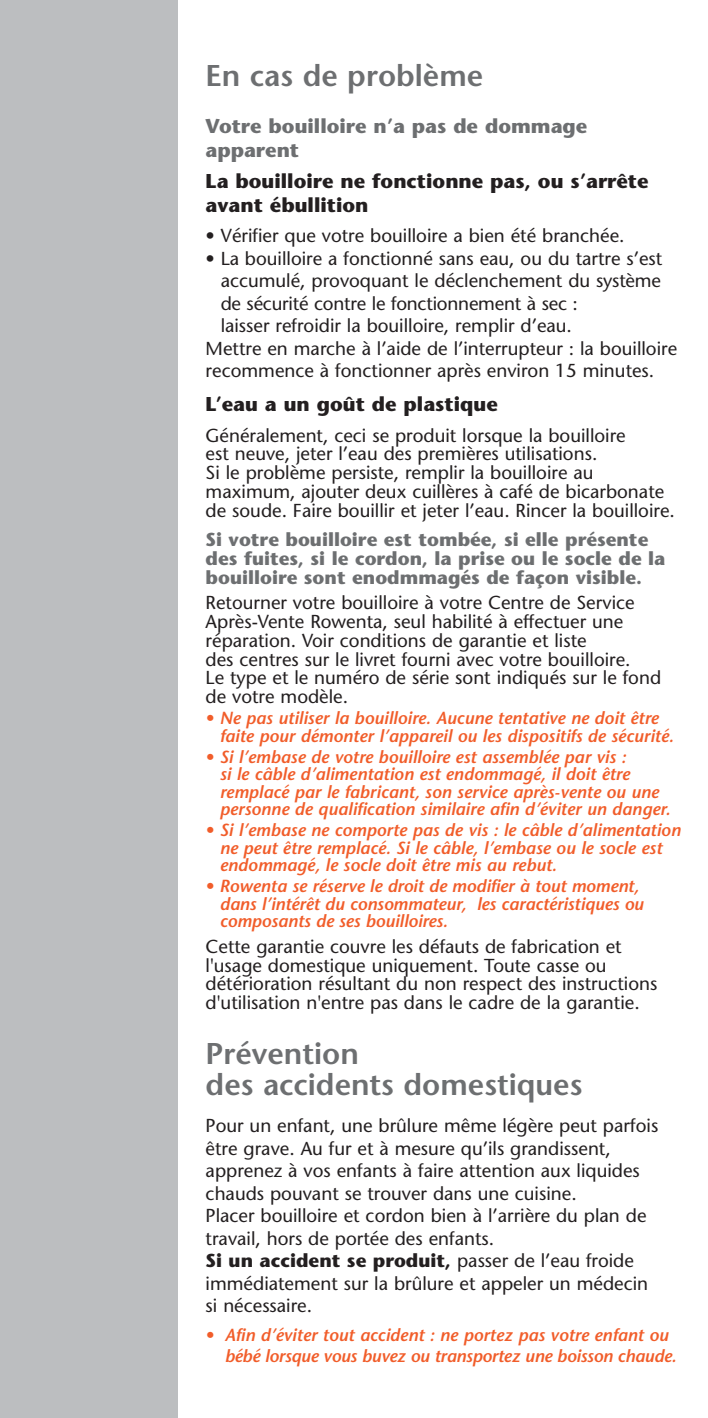
<style>
.page{position:relative;width:708px;height:1418px;background:#fff}
.page>*{position:absolute;margin:0;border:0;box-sizing:border-box;transform-origin:0 0}
.t1{font:600 30px/31.2px "Stone Sans";color:#6d6f71}
.t2{font:700 20px/24px "Stone Sans";color:#231f20}
.t3{font:700 20px/24px "Stone Sans";color:#6d6f71}
.t4{font:18.75px/18.8px "Stone Sans";color:#231f20}
.t5{font:700 18.75px/18.8px "Stone Sans";color:#6d6f71}
.t6{font:italic 600 17.5px/17.5px "Stone Sans";color:#f15d2a}
.s1{font-weight:700}
</style>
<div class="page">
<div style="left:0;top:0;width:177px;height:1418px;background:#bcbec0"></div>
<h1 class="t1" style="left:206px;top:63px;width:279px">En cas de problème</h1>
<p class="t3" style="left:206px;top:116px;width:383px">Votre bouilloire n’a pas de dommage apparent</p>
<p class="t2" style="left:206px;top:171px;width:444px">La bouilloire ne fonctionne pas, ou s’arrête avant ébullition</p>
<p class="t4" style="left:206px;top:228px;width:420px">• Vérifier que votre bouilloire a bien été branchée.</p>
<p class="t4" style="left:206px;top:251px;width:458px">• La bouilloire a fonctionné sans eau, ou du tartre s’est</p>
<p class="t4" style="left:221px;top:273px;width:442px">accumulé, provoquant le déclenchement du système</p>
<p class="t4" style="left:221px;top:296px;width:359px">de sécurité contre le fonctionnement à sec :</p>
<p class="t4" style="left:221px;top:318px;width:353px">laisser refroidir la bouilloire, remplir d’eau.</p>
<p class="t4" style="left:206px;top:341px;width:473px">Mettre en marche à l’aide de l’interrupteur : la bouilloire</p>
<p class="t4" style="left:206px;top:363px;width:450px">recommence à fonctionner après environ 15 minutes.</p>
<p class="t2" style="left:206px;top:394px;width:293px">L’eau a un goût de plastique</p>
<p class="t4" style="left:206px;top:428px;width:470px">Généralement, ceci se produit lorsque la bouilloire<br>est neuve, jeter l’eau des premières utilisations.<br>Si le problème persiste, remplir la bouilloire au maximum, ajouter deux cuillères à café de bicarbonate de soude. Faire bouillir et jeter l’eau. Rincer la bouilloire.</p>
<p class="t5" style="left:206px;top:532px;width:461px">Si votre bouilloire est tombée, si elle présente des fuites, si le cordon, la prise ou le socle de la bouilloire sont enodmmagés de façon visible.</p>
<p class="t4" style="left:206px;top:595px;width:457px">Retourner votre bouilloire à votre Centre de Service Après-Vente Rowenta, seul habilité à effectuer une réparation. Voir conditions de garantie et liste<br>des centres sur le livret fourni avec votre bouilloire.<br>Le type et le numéro de série sont indiqués sur le fond de votre modèle.</p>
<p class="t6" style="left:220px;top:711px;width:455px;text-indent:-14px">• Ne pas utiliser la bouilloire. Aucune tentative ne doit être faite pour démonter l’appareil ou les dispositifs de sécurité.</p>
<p class="t6" style="left:220px;top:750px;width:452px;text-indent:-14px">• Si l’embase de votre bouilloire est assemblée par vis :<br>si le câble d’alimentation est endommagé, il doit être remplacé par le fabricant, son service après-vente ou une personne de qualification similaire afin d’éviter un danger.</p>
<p class="t6" style="left:220px;top:823px;width:462px;text-indent:-14px">• Si l’embase ne comporte pas de vis : le câble d’alimentation ne peut être remplacé. Si le câble, l’embase ou le socle est endommagé, le socle doit être mis au rebut.</p>
<p class="t6" style="left:220px;top:879px;width:425px;text-indent:-14px">• Rowenta se réserve le droit de modifier à tout moment, dans l’intérêt du consommateur, les caractéristiques ou composants de ses bouilloires.</p>
<p class="t4" style="left:206px;top:939px;width:453px">Cette garantie couvre les défauts de fabrication et l'usage domestique uniquement. Toute casse ou détérioration résultant du non respect des instructions d'utilisation n'entre pas dans le cadre de la garantie.</p>
<h1 class="t1" style="left:206px;top:1041px;width:378px">Prévention<br>des accidents domestiques</h1>
<p class="t4" style="left:206px;top:1116px;width:454px;line-height:22.5px">Pour un enfant, une brûlure même légère peut parfois être grave. Au fur et à mesure qu’ils grandissent, apprenez à vos enfants à faire attention aux liquides chauds pouvant se trouver dans une cuisine.<br>Placer bouilloire et cordon bien à l’arrière du plan de travail, hors de portée des enfants.<br><span class="s1">Si un accident se produit,</span> passer de l’eau froide immédiatement sur la brûlure et appeler un médecin si nécessaire.</p>
<p class="t6" style="left:225px;top:1325px;width:453px;line-height:21.2px;text-indent:-19px">• Afin d’éviter tout accident : ne portez pas votre enfant ou bébé lorsque vous buvez ou transportez une boisson chaude.</p>
</div>
